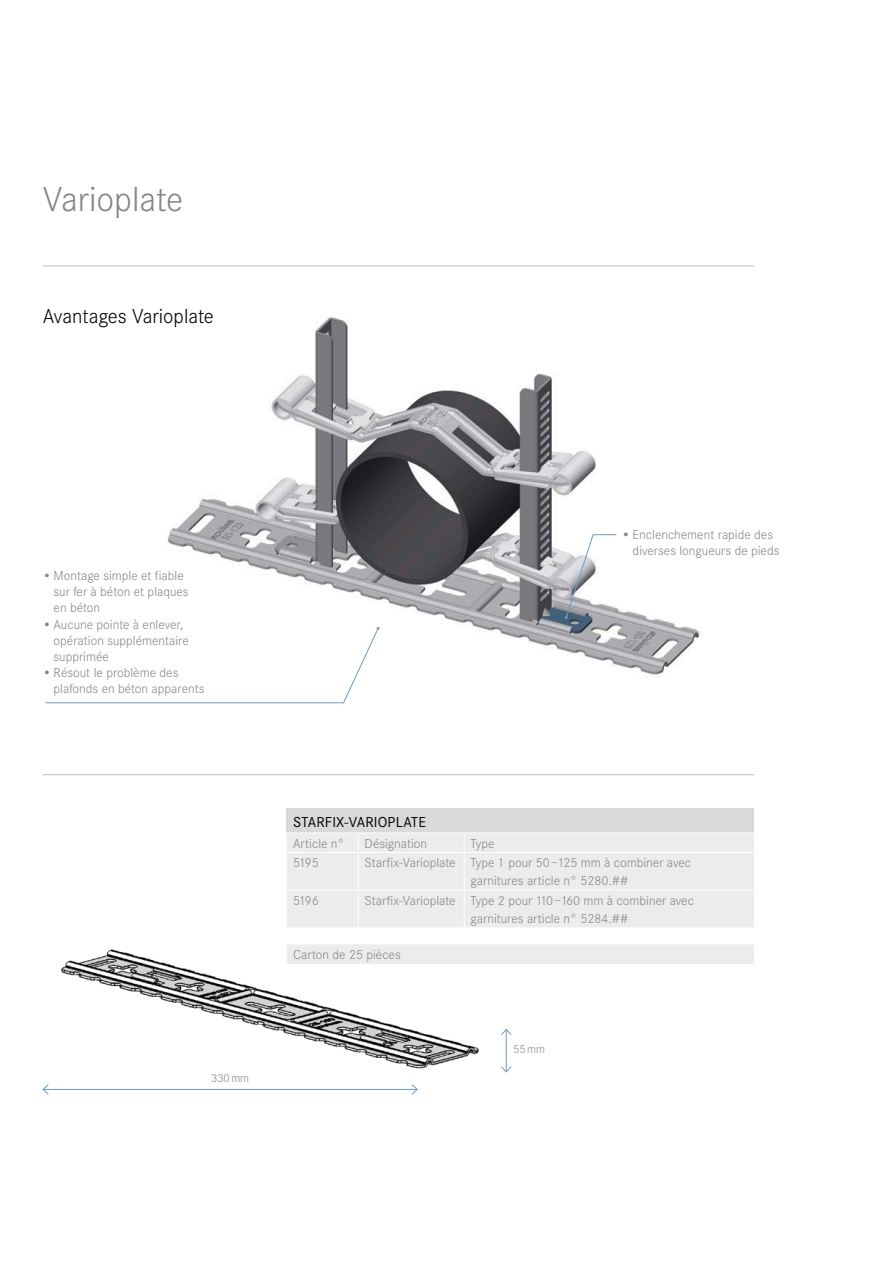
<style>
.page{position:relative;width:885px;height:1263px;background:#fff}
.page>*{position:absolute;margin:0;border:0;box-sizing:border-box;transform-origin:0 0}
.t1{font:300 36px "Corporate S";color:#868685}
.t2{font:300 21px "Corporate S";color:#000}
.t3{font:15px "Corporate S";letter-spacing:.01em;color:#000}
.t4{font:300 13.5px/16.2px "Corporate S";color:#868685}
.t5{font:300 12px "Corporate S";color:#868685}
</style>
<div class="page">
<img style="left:166px;top:266px;width:534px;height:409px">
<svg style="left:564px;top:534px;width:53px;height:85px"></svg>
<hr style="left:43px;top:265px;width:710px;height:1px;background:#c5c5c6">
<img style="left:61px;top:949px;width:418px;height:120px">
<hr style="left:43px;top:1089px;width:374px;height:1px;background:#6f9cc5">
<svg style="left:42px;top:1084px;width:7px;height:11px"></svg>
<svg style="left:412px;top:1084px;width:6px;height:11px"></svg>
<hr style="left:506px;top:1029px;width:1px;height:43px;background:#6f9cc5">
<svg style="left:501px;top:1029px;width:11px;height:7px"></svg>
<svg style="left:501px;top:1066px;width:11px;height:7px"></svg>
<div style="left:287px;top:809px;width:466px;height:24px;background:#d9d9da"></div>
<svg style="left:287px;top:833px;width:466px;height:131px;fill:#ececec"></svg>
<svg style="left:358px;top:833px;width:1px;height:19px"></svg>
<svg style="left:464px;top:833px;width:1px;height:19px"></svg>
<hr style="left:287px;top:852px;width:71px;height:1px;background:#fff">
<hr style="left:358px;top:852px;width:106px;height:1px;background:#fff">
<hr style="left:358px;top:853px;width:1px;height:36px;background:#fff">
<hr style="left:464px;top:852px;width:289px;height:1px;background:#fff">
<hr style="left:464px;top:853px;width:1px;height:36px;background:#fff">
<hr style="left:287px;top:889px;width:71px;height:1px;background:#fff">
<hr style="left:358px;top:889px;width:106px;height:1px;background:#fff">
<hr style="left:358px;top:890px;width:1px;height:37px;background:#fff">
<hr style="left:464px;top:889px;width:289px;height:1px;background:#fff">
<hr style="left:464px;top:890px;width:1px;height:37px;background:#fff">
<svg style="left:358px;top:927px;width:1px;height:17px"></svg>
<svg style="left:464px;top:927px;width:1px;height:17px"></svg>
<hr style="left:287px;top:832px;width:71px;height:1px;background:#fff">
<hr style="left:358px;top:832px;width:106px;height:1px;background:#fff">
<hr style="left:464px;top:832px;width:289px;height:1px;background:#fff">
<hr style="left:43px;top:774px;width:710px;height:1px;background:#c5c5c6">
<svg style="left:45px;top:627px;width:334px;height:76px"></svg>
<p class="t1" style="left:43px;top:179px;width:142px">Varioplate</p>
<p class="t2" style="left:43px;top:304px;width:173px">Avantages Varioplate</p>
<p class="t4" style="left:54px;top:568px;width:136px;text-indent:-11px">•Montage simple et fiable sur fer à béton et plaques en béton</p>
<p class="t4" style="left:54px;top:616px;width:137px;text-indent:-11px">•Aucune pointe à enlever, opération supplémentaire supprimée</p>
<p class="t4" style="left:54px;top:665px;width:152px;text-indent:-11px">•Résout le problème des plafonds en béton apparents</p>
<p class="t4" style="left:632px;top:527px;width:148px;text-indent:-11px">•Enclenchement rapide des diverses longueurs de pieds</p>
<p class="t5" style="left:211px;top:1071px;width:40px">330mm</p>
<p class="t3" style="left:293px;top:813px;width:134px">STARFIX-VARIOPLATE</p>
<p class="t4" style="left:293px;top:835px;width:53px">Article n°</p>
<p class="t4" style="left:364px;top:835px;width:64px">Désignation</p>
<p class="t4" style="left:470px;top:835px;width:25px">Type</p>
<p class="t4" style="left:293px;top:855px;width:27px">5195</p>
<p class="t4" style="left:364px;top:855px;width:92px">Starfix-Varioplate</p>
<p class="t4" style="left:470px;top:854px;width:222px;line-height:18px">Type 1 pour 50–125 mm à combiner avec garnitures article n° 5280.##</p>
<p class="t4" style="left:293px;top:892px;width:27px">5196</p>
<p class="t4" style="left:364px;top:892px;width:92px">Starfix-Varioplate</p>
<p class="t4" style="left:470px;top:891px;width:225px;line-height:18px">Type 2 pour 110–160 mm à combiner avec garnitures article n° 5284.##</p>
<p class="t4" style="left:293px;top:947px;width:109px">Carton de 25 pièces</p>
<p class="t5" style="left:513px;top:1043px;width:33px">55mm</p>
</div>
